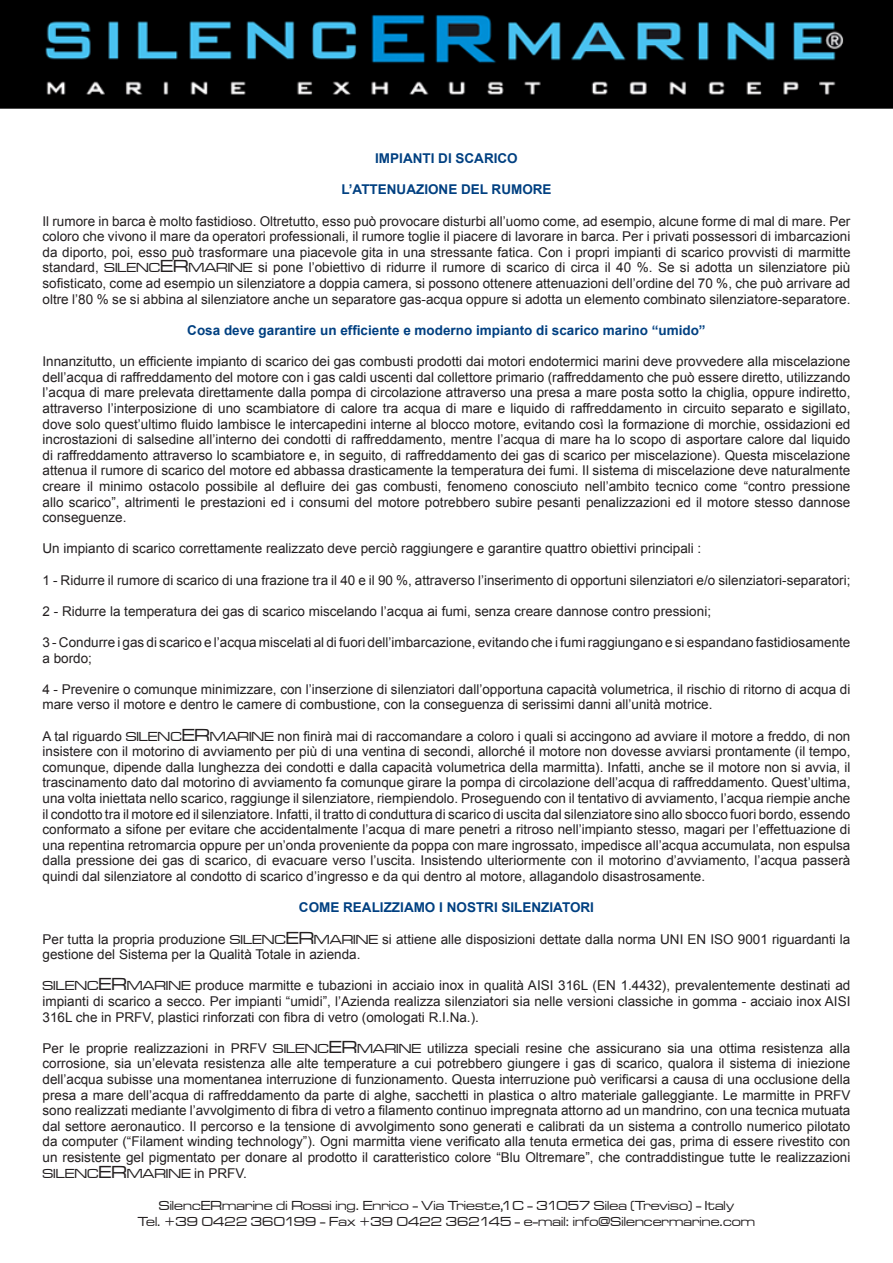
<style>
.page{position:relative;width:893px;height:1263px;background:#fff}
.page>*{position:absolute;margin:0;border:0;box-sizing:border-box;transform-origin:0 0}
.Testo{font:13.5px/15.6px "Arial";color:#231f20;text-align:justify}
.Titoletto_Center{font:700 13.5px "Arial";color:#014081}
.t1{font:13.5px "Microgramma D Medi Exte";letter-spacing:.01em;color:#231f20}
.s1{font-family:"Microgramma D Medi Exte"}
.s2{font-family:"Microgramma D Medi Exte";font-size:18px}
</style>
<div class="page">
<img style="left:0;top:0;width:893px;height:108px">
<p class="Titoletto_Center" style="left:375px;top:149px;width:144px">IMPIANTI DI SCARICO</p>
<p class="Titoletto_Center" style="left:341px;top:181px;width:212px">L’ATTENUAZIONE DEL RUMORE</p>
<p class="Testo" style="left:43px;top:213px;width:809px">Il rumore in barca è molto fastidioso. Oltretutto, esso può provocare disturbi all’uomo come, ad esempio, alcune forme di mal di mare. Per coloro che vivono il mare da operatori professionali, il rumore toglie il piacere di lavorare in barca. Per i privati possessori di imbarcazioni da diporto, poi, esso può trasformare una piacevole gita in una stressante fatica. Con i propri impianti di scarico provvisti di marmitte standard, <span class="s1">SILENC</span><span class="s2">ER</span><span class="s1">MARINE</span> si pone l’obiettivo di ridurre il rumore di scarico di circa il 40 %. Se si adotta un silenziatore più sofisticato, come ad esempio un silenziatore a doppia camera, si possono ottenere attenuazioni dell’ordine del 70 %, che può arrivare ad oltre l’80 % se si abbina al silenziatore anche un separatore gas-acqua oppure si adotta un elemento combinato silenziatore-separatore.</p>
<p class="Titoletto_Center" style="left:187px;top:321px;width:520px">Cosa deve garantire un efficiente e moderno impianto di scarico marino “umido”</p>
<p class="Testo" style="left:43px;top:354px;width:809px">Innanzitutto, un efficiente impianto di scarico dei gas combusti prodotti dai motori endotermici marini deve provvedere alla miscelazione dell’acqua di raffreddamento del motore con i gas caldi uscenti dal collettore primario (raffreddamento che può essere diretto, utilizzando l’acqua di mare prelevata direttamente dalla pompa di circolazione attraverso una presa a mare posta sotto la chiglia, oppure indiretto, attraverso l’interposizione di uno scambiatore di calore tra acqua di mare e liquido di raffreddamento in circuito separato e sigillato, dove solo quest’ultimo fluido lambisce le intercapedini interne al blocco motore, evitando così la formazione di morchie, ossidazioni ed incrostazioni di salsedine all’interno dei condotti di raffreddamento, mentre l’acqua di mare ha lo scopo di asportare calore dal liquido di raffreddamento attraverso lo scambiatore e, in seguito, di raffreddamento dei gas di scarico per miscelazione). Questa miscelazione attenua il rumore di scarico del motore ed abbassa drasticamente la temperatura dei fumi. Il sistema di miscelazione deve naturalmente creare il minimo ostacolo possibile al defluire dei gas combusti, fenomeno conosciuto nell’ambito tecnico come “contro pressione allo scarico”, altrimenti le prestazioni ed i consumi del motore potrebbero subire pesanti penalizzazioni ed il motore stesso dannose conseguenze.</p>
<p class="Testo" style="left:43px;top:541px;width:660px">Un impianto di scarico correttamente realizzato deve perciò raggiungere e garantire quattro obiettivi principali :</p>
<p class="Testo" style="left:43px;top:572px;width:809px">1 - Ridurre il rumore di scarico di una frazione tra il 40 e il 90 %, attraverso l’inserimento di opportuni silenziatori e/o silenziatori-separatori;</p>
<p class="Testo" style="left:43px;top:603px;width:670px">2 - Ridurre la temperatura dei gas di scarico miscelando l’acqua ai fumi, senza creare dannose contro pressioni;</p>
<p class="Testo" style="left:43px;top:635px;width:809px">3 - Condurre i gas di scarico e l’acqua miscelati al di fuori dell’imbarcazione, evitando che i fumi raggiungano e si espandano fastidiosamente a bordo;</p>
<p class="Testo" style="left:43px;top:681px;width:809px">4 - Prevenire o comunque minimizzare, con l’inserzione di silenziatori dall’opportuna capacità volumetrica, il rischio di ritorno di acqua di mare verso il motore e dentro le camere di combustione, con la conseguenza di serissimi danni all’unità motrice.</p>
<p class="Testo" style="left:43px;top:728px;width:809px">A tal riguardo <span class="s1">SILENC</span><span class="s2">ER</span><span class="s1">MARINE</span> non finirà mai di raccomandare a coloro i quali si accingono ad avviare il motore a freddo, di non insistere con il motorino di avviamento per più di una ventina di secondi, allorché il motore non dovesse avviarsi prontamente (il tempo, comunque, dipende dalla lunghezza dei condotti e dalla capacità volumetrica della marmitta). Infatti, anche se il motore non si avvia, il trascinamento dato dal motorino di avviamento fa comunque girare la pompa di circolazione dell’acqua di raffreddamento. Quest’ultima, una volta iniettata nello scarico, raggiunge il silenziatore, riempiendolo. Proseguendo con il tentativo di avviamento, l’acqua riempie anche il condotto tra il motore ed il silenziatore. Infatti, il tratto di conduttura di scarico di uscita dal silenziatore sino allo sbocco fuori bordo, essendo conformato a sifone per evitare che accidentalmente l’acqua di mare penetri a ritroso nell’impianto stesso, magari per l’effettuazione di una repentina retromarcia oppure per un’onda proveniente da poppa con mare ingrossato, impedisce all’acqua accumulata, non espulsa dalla pressione dei gas di scarico, di evacuare verso l’uscita. Insistendo ulteriormente con il motorino d’avviamento, l’acqua passerà quindi dal silenziatore al condotto di scarico d’ingresso e da qui dentro al motore, allagandolo disastrosamente.</p>
<p class="Titoletto_Center" style="left:299px;top:899px;width:297px">COME REALIZZIAMO I NOSTRI SILENZIATORI</p>
<p class="Testo" style="left:43px;top:931px;width:809px">Per tutta la propria produzione <span class="s1">SILENC</span><span class="s2">ER</span><span class="s1">MARINE</span> si attiene alle disposizioni dettate dalla norma UNI EN ISO 9001 riguardanti la gestione del Sistema per la Qualità Totale in azienda.</p>
<p class="Testo" style="left:43px;top:978px;width:809px"><span class="s1">SILENC</span><span class="s2">ER</span><span class="s1">MARINE</span> produce marmitte e tubazioni in acciaio inox in qualità AISI 316L (EN 1.4432), prevalentemente destinati ad impianti di scarico a secco. Per impianti “umidi”, l’Azienda realizza silenziatori sia nelle versioni classiche in gomma - acciaio inox AISI 316L che in PRFV, plastici rinforzati con fibra di vetro (omologati R.I.Na.).</p>
<p class="Testo" style="left:43px;top:1040px;width:809px">Per le proprie realizzazioni in PRFV <span class="s1">SILENC</span><span class="s2">ER</span><span class="s1">MARINE</span> utilizza speciali resine che assicurano sia una ottima resistenza alla corrosione, sia un’elevata resistenza alle alte temperature a cui potrebbero giungere i gas di scarico, qualora il sistema di iniezione dell’acqua subisse una momentanea interruzione di funzionamento. Questa interruzione può verificarsi a causa di una occlusione della presa a mare dell’acqua di raffreddamento da parte di alghe, sacchetti in plastica o altro materiale galleggiante. Le marmitte in PRFV sono realizzati mediante l’avvolgimento di fibra di vetro a filamento continuo impregnata attorno ad un mandrino, con una tecnica mutuata dal settore aeronautico. Il percorso e la tensione di avvolgimento sono generati e calibrati da un sistema a controllo numerico pilotato da computer (“Filament winding technology”). Ogni marmitta viene verificato alla tenuta ermetica dei gas, prima di essere rivestito con un resistente gel pigmentato per donare al prodotto il caratteristico colore “Blu Oltremare”, che contraddistingue tutte le realizzazioni <span class="s1">SILENC</span><span class="s2">ER</span><span class="s1">MARINE</span> in PRFV.</p>
<p class="t1" style="left:159px;top:1197px;width:577px">SilencERmarine di Rossi ing. Enrico - Via Trieste,1C - 31057 Silea (Treviso) - Italy</p>
<p class="t1" style="left:138px;top:1213px;width:619px">Tel. +39 0422 360199 - Fax +39 0422 362145 - e-mail: info@Silencermarine.com</p>
</div>
